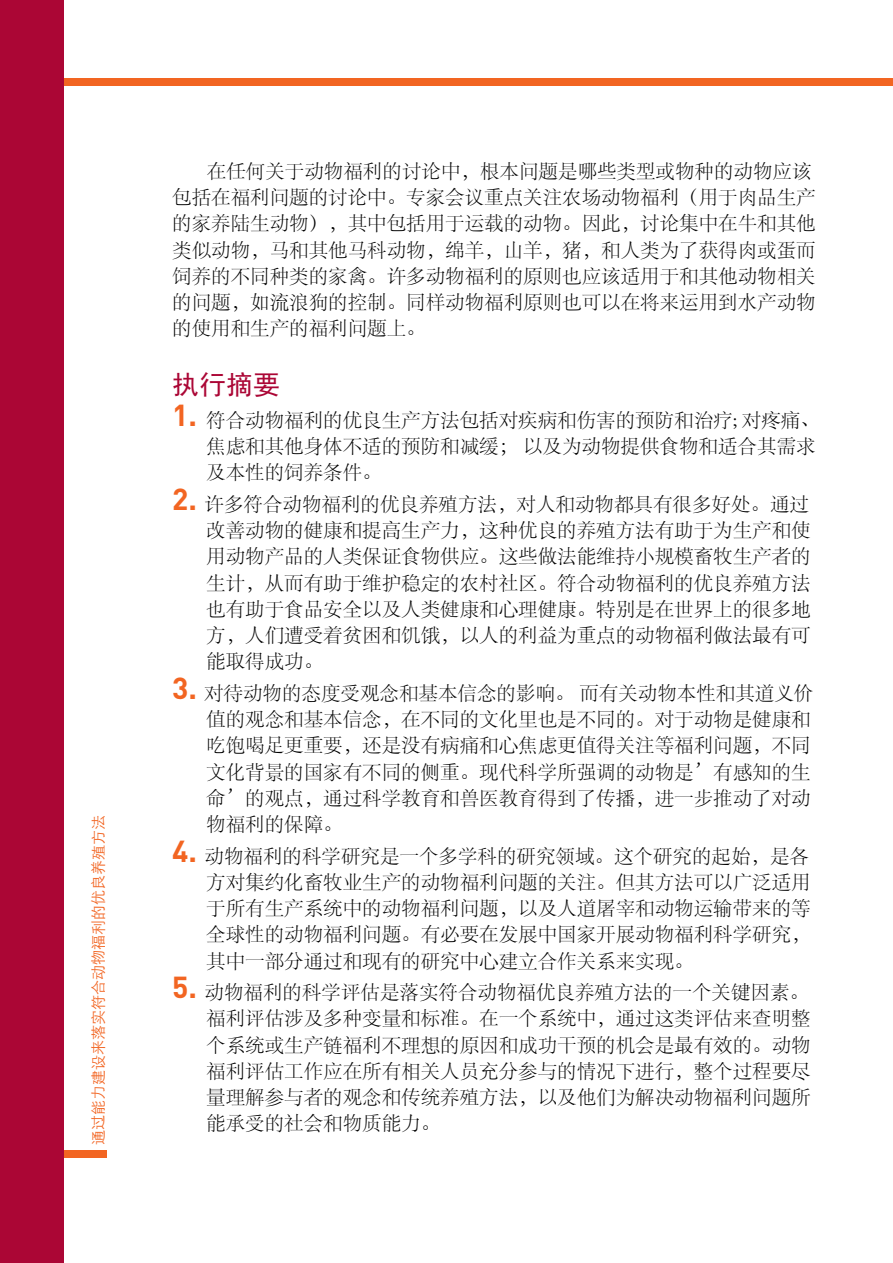
<style>
.page{position:relative;width:893px;height:1263px;background:#fff}
.page>*{position:absolute;margin:0;border:0;box-sizing:border-box;transform-origin:0 0}
.t1{font:27px "Sim Hei";color:#ab0635}
.t2{font:19.5px/26.2px "ST Song";color:#000}
.t3{font:15px "ST Xihei";color:#f26522}
.s1{font-family:"DIN";font-weight:700;font-size:30px;color:#f26522}
</style>
<div class="page">
<div style="left:29px;top:78px;width:864px;height:7px;background:#f26522"></div>
<div style="left:21px;top:1151px;width:85px;height:7px;background:#f26522"></div>
<div style="left:0;top:0;width:64px;height:1263px;background:#ab0635"></div>
<p class="t3" style="left:87px;top:1145px;width:331px;rotate:-90deg">通过能力建设来落实符合动物福利的优良养殖方法</p>
<p class="t2" style="left:172px;top:157px;width:645px;text-indent:35px">在任何关于动物福利的讨论中，根本问题是哪些类型或物种的动物应该包括在福利问题的讨论中。专家会议重点关注农场动物福利（用于肉品生产的家养陆生动物），其中包括用于运载的动物。因此，讨论集中在牛和其他类似动物，马和其他马科动物，绵羊，山羊，猪，和人类为了获得肉或蛋而饲养的不同种类的家禽。许多动物福利的原则也应该适用于和其他动物相关的问题，如流浪狗的控制。同样动物福利原则也可以在将来运用到水产动物的使用和生产的福利问题上。</p>
<h1 class="t1" style="left:172px;top:371px;width:109px">执行摘要</h1>
<p class="t2" style="left:206px;top:406px;width:615px;text-indent:-34px"><span class="s1">1.</span> 符合动物福利的优良生产方法包括对疾病和伤害的预防和治疗; 对疼痛、焦虑和其他身体不适的预防和减缓； 以及为动物提供食物和适合其需求及本性的饲养条件。</p>
<p class="t2" style="left:206px;top:490px;width:606px;text-align:justify;text-indent:-34px"><span class="s1">2.</span> 许多符合动物福利的优良养殖方法，对人和动物都具有很多好处。通过改善动物的健康和提高生产力，这种优良的养殖方法有助于为生产和使用动物产品的人类保证食物供应。这些做法能维持小规模畜牧生产者的生计，从而有助于维护稳定的农村社区。符合动物福利的优良养殖方法也有助于食品安全以及人类健康和心理健康。特别是在世界上的很多地方，人们遭受着贫困和饥饿，以人的利益为重点的动物福利做法最有可能取得成功。</p>
<p class="t2" style="left:206px;top:679px;width:609px;text-indent:-34px"><span class="s1">3.</span> 对待动物的态度受观念和基本信念的影响。 而有关动物本性和其道义价值的观念和基本信念，在不同的文化里也是不同的。对于动物是健康和吃饱喝足更重要，还是没有病痛和心焦虑更值得关注等福利问题，不同文化背景的国家有不同的侧重。现代科学所强调的动物是’有感知的生命’的观点，通过科学教育和兽医教育得到了传播，进一步推动了对动物福利的保障。</p>
<p class="t2" style="left:206px;top:842px;width:606px;text-align:justify;text-indent:-34px"><span class="s1">4.</span> 动物福利的科学研究是一个多学科的研究领域。这个研究的起始，是各方对集约化畜牧业生产的动物福利问题的关注。但其方法可以广泛适用于所有生产系统中的动物福利问题，以及人道屠宰和动物运输带来的等全球性的动物福利问题。有必要在发展中国家开展动物福利科学研究，其中一部分通过和现有的研究中心建立合作关系来实现。</p>
<p class="t2" style="left:206px;top:978px;width:606px;text-align:justify;text-indent:-34px"><span class="s1">5.</span> 动物福利的科学评估是落实符合动物福优良养殖方法的一个关键因素。福利评估涉及多种变量和标准。在一个系统中，通过这类评估来查明整个系统或生产链福利不理想的原因和成功干预的机会是最有效的。动物福利评估工作应在所有相关人员充分参与的情况下进行，整个过程要尽量理解参与者的观念和传统养殖方法，以及他们为解决动物福利问题所能承受的社会和物质能力。</p>
</div>
